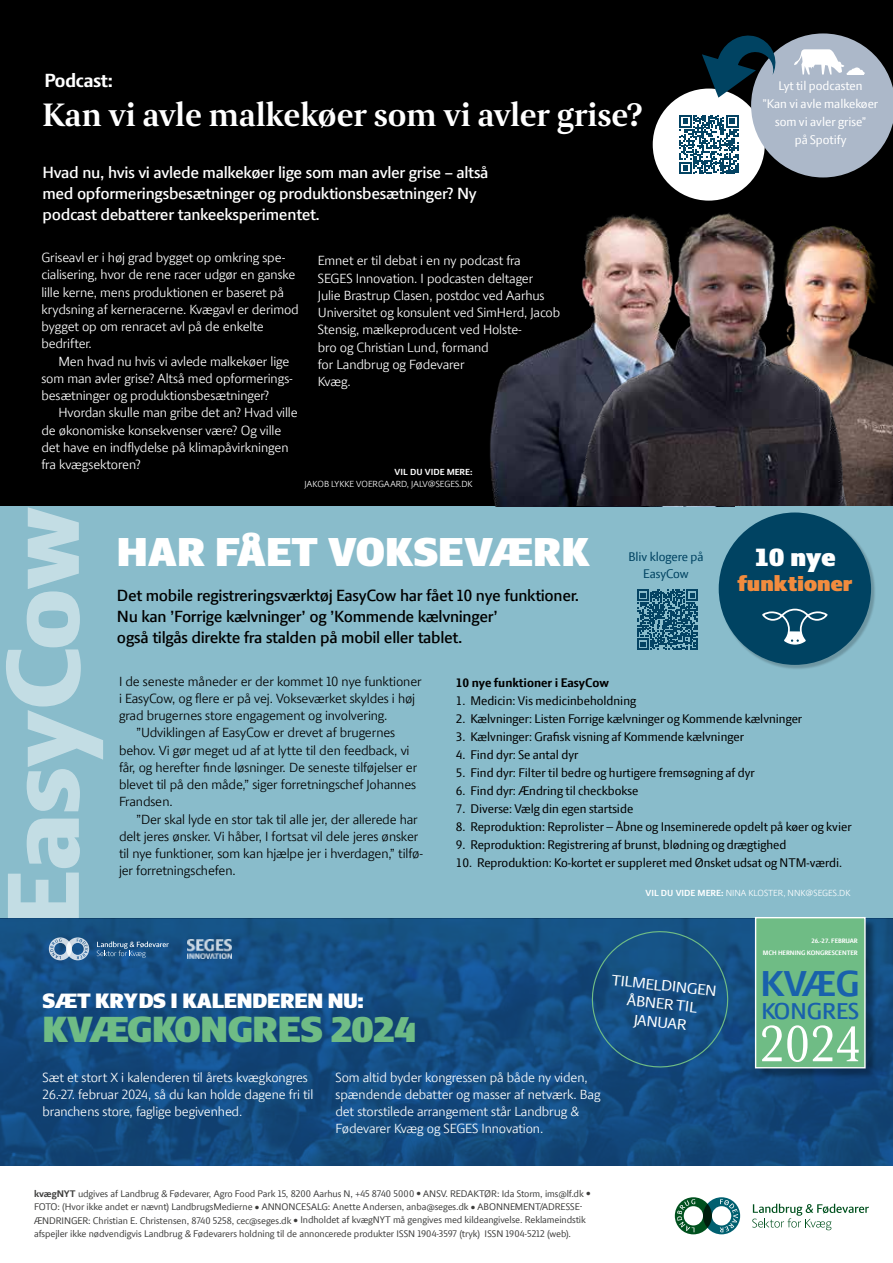
<style>
.page{position:relative;width:893px;height:1263px;background:#fff}
.page>*{position:absolute;margin:0;border:0;box-sizing:border-box;transform-origin:0 0}
.t1{font:55.8px "Press Serif";color:#fff;scale:.91 1}
.t2{font:43.5px "LF Press Sans Poster";color:#fff}
.t3{font:39.3px "LF Press Sans Poster";letter-spacing:-.01em;color:#6fbc85}
.t4{font:700 38.85px "LF Press Sans";color:#1961ac}
.t5{font:700 33px "LF Press Serif Offc";letter-spacing:-.01em;color:#fff}
.t6{font:27.45px "LF Press Sans Poster";color:#fff}
.t7{font:600 24.6px "LF Press Sans";color:#1961ac}
.t8{font:23.25px "LF Press Sans Poster";color:#f28c3e}
.t9{font:22.5px "LF Press Sans Poster";letter-spacing:-.01em;color:#fff}
.t10{font:700 20.55px "LF Press Sans";letter-spacing:-.01em;color:#fff}
.t11{font:700 16.5px/21px "LF Press Sans Offc d";letter-spacing:-.02em;color:#000}
.t12{font:700 16.5px/21px "LF Press Sans Offc d";letter-spacing:-.02em;color:#fff}
.t13{font:16.05px/18.5px "LF Press Sans";color:#fff;text-align:center;scale:1.07 1}
.t14{font:13.5px/17.2px "LF Press Sans Offc";letter-spacing:-.01em;color:#fff}
.t15{font:13.5px "LF Press Sans Offc";letter-spacing:-.01em;color:#000}
.t16{font:13.5px "LF Press Sans";color:#000}
.t17{font:13.5px/18px "LF Press Sans";color:#fff;text-align:center}
.t18{font:700 13.5px "LF Press Sans";color:#000}
.t19{font:13.5px/16.5px "LF Press Sans";color:#004362;text-align:center}
.t20{font:500 9.75px/13.2px "LF Press Sans Offc";letter-spacing:-.01em;color:#3c3c3b}
.t21{font:9px "LF Press Sans Offc";letter-spacing:.005em;color:#fff}
.t22{font:700 9px "LF Press Sans Offc";color:#fff}
.t23{font:700 6.9px/11.6px "LF Press Sans";color:#fff;text-align:right}
.s1{font-weight:700}
</style>
<div class="page">
<div style="left:0;top:505px;width:893px;height:413px;background:#89bccb"></div>
<svg style="left:752px;top:1204px;width:117px;height:26px"></svg>
<svg style="left:675px;top:1197px;width:65px;height:37px"></svg>
<div style="left:0;top:0;width:893px;height:506px;background:#000"></div>
<img style="left:490px;top:342px;width:73px;height:164px">
<img style="left:563px;top:214px;width:330px;height:292px">
<div style="left:655px;top:91px;width:128px;height:128px;background:#000"></div>
<div style="left:653px;top:89px;width:112px;height:112px;background:#fff;border-radius:50%"></div>
<svg style="left:679px;top:33px;width:214px;height:144px"></svg>
<svg style="left:6px;top:507px;width:97px;height:411px"></svg>
<div style="left:720px;top:513px;width:156px;height:156px;background:#000;opacity:.2"></div>
<div style="left:719px;top:512px;width:152px;height:153px;background:#004362;border-radius:50%"></div>
<svg style="left:762px;top:608px;width:66px;height:37px"></svg>
<svg style="left:637px;top:589px;width:61px;height:61px"></svg>
<svg style="left:0;top:918px;width:893px;height:247px;background:#134a7f"></svg>
<svg style="left:49px;top:937px;width:40px;height:23px"></svg>
<svg style="left:97px;top:941px;width:72px;height:17px"></svg>
<img style="left:188px;top:940px;width:43px;height:18px">
<div style="left:756px;top:918px;width:121px;height:162px;background:#000;opacity:.35"></div>
<div style="left:755px;top:917px;width:111px;height:151px;background:#6fbc85;border:1px solid #fff"></div>
<svg style="left:584px;top:923px;width:152px;height:151px;background:#165183"></svg>
<h3 class="t10" style="left:45px;top:69px;width:70px">Podcast:</h3>
<h3 class="t5" style="left:43px;top:94px;width:602px">Kan vi avle malkekøer som vi avler grise?</h3>
<p class="t12" style="left:43px;top:162px;width:448px">Hvad nu, hvis vi avlede malkekøer lige som man avler grise – altså med opformeringsbesætninger og produktionsbesætninger? Ny podcast debatterer tankeeksperimentet.</p>
<p class="t14" style="left:41px;top:249px;width:259px">Griseavl er i høj grad bygget op omkring spe&shy;cialisering, hvor de rene racer udgør en ganske lille kerne, mens produktionen er baseret på krydsning af kerneracerne. Kvægavl er derimod bygget op om renracet avl på de enkelte bedrifter.</p>
<p class="t14" style="left:41px;top:352px;width:253px;text-indent:17px">Men hvad nu hvis vi avlede malkekøer lige som man avler grise? Altså med opformerings&shy;besætninger og produktionsbesætninger?</p>
<p class="t14" style="left:41px;top:404px;width:258px;text-indent:17px">Hvordan skulle man gribe det an? Hvad ville de økonomiske konsekvenser være? Og ville det have en indflydelse på klimapåvirkningen fra kvægsektoren?</p>
<p class="t14" style="left:318px;top:252px;width:244px">Emnet er til debat i en ny podcast fra<br>SEGES Innovation. I podcasten deltager<br>Julie Brastrup Clasen, postdoc ved Aarhus<br>Universitet og konsulent ved SimHerd, Jacob<br>Stensig, mælkeproducent ved Holste-<br>bro og Christian Lund, formand<br>for Landbrug og Fødevarer<br>Kvæg.</p>
<p class="t22" style="left:395px;top:466px;width:80px">VIL DU VIDE MERE:</p>
<p class="t21" style="left:305px;top:478px;width:170px">JAKOB LYKKE VOERGAARD, JALV@SEGES.DK</p>
<h2 class="t2" style="left:117px;top:527px;width:474px">HAR FÅET VOKSEVÆRK</h2>
<p class="t11" style="left:117px;top:585px;width:464px">Det mobile registreringsværktøj EasyCow har fået 10 nye funktioner.<br>Nu kan ’Forrige kælvninger’ og ’Kommende kælvninger’<br>også tilgås direkte fra stalden på mobil eller tablet.</p>
<p class="t19" style="left:628px;top:548px;width:77px">Bliv klogere på<br>EasyCow</p>
<p class="t17" style="left:763px;top:77px;width:117px">Lyt til podcasten<br>”Kan vi avle malkekøer som vi avler grise”<br>på Spotify</p>
<h3 class="t6" style="left:754px;top:541px;width:83px">10 nye</h3>
<h3 class="t8" style="left:737px;top:570px;width:116px">funktioner</h3>
<p class="t15" style="left:119px;top:673px;width:304px">I de seneste måneder er der kommet 10 nye funktioner</p>
<p class="t15" style="left:119px;top:690px;width:298px">i EasyCow, og flere er på vej. Vokseværket skyldes i høj</p>
<p class="t15" style="left:119px;top:707px;width:270px">grad brugernes store engagement og involvering.</p>
<p class="t15" style="left:136px;top:725px;width:261px">”Udviklingen af EasyCow er drevet af brugernes</p>
<p class="t15" style="left:119px;top:742px;width:292px">behov. Vi gør meget ud af at lytte til den feedback, vi</p>
<p class="t15" style="left:119px;top:759px;width:300px">får, og herefter finde løsninger. De seneste tilføjelser er</p>
<p class="t15" style="left:119px;top:776px;width:299px">blevet til på den måde,” siger forretningschef Johannes</p>
<p class="t15" style="left:119px;top:794px;width:55px">Frandsen.</p>
<p class="t15" style="left:136px;top:811px;width:283px">”Der skal lyde en stor tak til alle jer, der allerede har</p>
<p class="t15" style="left:119px;top:828px;width:301px">delt jeres ønsker. Vi håber, I fortsat vil dele jeres ønsker</p>
<p class="t15" style="left:119px;top:845px;width:306px">til nye funktioner, som kan hjælpe jer i hverdagen,” tilfø-</p>
<p class="t15" style="left:119px;top:863px;width:118px">jer forretningschefen.</p>
<p class="t18" style="left:456px;top:674px;width:155px">10 nye funktioner i EasyCow</p>
<p class="t16" style="left:456px;top:692px;width:182px">1. Medicin: Vis medicinbeholdning</p>
<p class="t16" style="left:456px;top:710px;width:348px">2. Kælvninger: Listen Forrige kælvninger og Kommende kælvninger</p>
<p class="t16" style="left:456px;top:728px;width:290px">3. Kælvninger: Grafisk visning af Kommende kælvninger</p>
<p class="t16" style="left:456px;top:746px;width:124px">4. Find dyr: Se antal dyr</p>
<p class="t16" style="left:456px;top:764px;width:300px">5. Find dyr: Filter til bedre og hurtigere fremsøgning af dyr</p>
<p class="t16" style="left:456px;top:782px;width:184px">6. Find dyr: Ændring til checkbokse</p>
<p class="t16" style="left:456px;top:800px;width:179px">7. Diverse: Vælg din egen startside</p>
<p class="t16" style="left:456px;top:818px;width:397px">8. Reproduktion: Reprolister – Åbne og Inseminerede opdelt på køer og kvier</p>
<p class="t16" style="left:456px;top:836px;width:332px">9. Reproduktion: Registrering af brunst, blødning og drægtighed</p>
<p class="t16" style="left:456px;top:854px;width:388px">10. Reproduktion: Ko-kortet er suppleret med Ønsket udsat og NTM-værdi.</p>
<p class="t21" style="left:645px;top:887px;width:206px"><span class="s1">VIL DU VIDE MERE:</span> NINA KLOSTER, NNK@SEGES.DK</p>
<p class="t23" style="left:763px;top:935px;width:97px">26.-27. FEBRUAR<br>MCH HERNING KONGRESCENTER</p>
<h3 class="t9" style="left:42px;top:987px;width:323px">SÆT KRYDS I KALENDEREN NU:</h3>
<h3 class="t3" style="left:42px;top:1007px;width:375px">KVÆGKONGRES 2024</h3>
<p class="t14" style="left:43px;top:1068px;width:272px">Sæt et stort X i kalenderen til årets kvægkongres<br>26.-27. februar 2024, så du kan holde dagene fri til branchens store, faglige begivenhed.</p>
<p class="t14" style="left:335px;top:1068px;width:266px">Som altid byder kongressen på både ny viden, spændende debatter og masser af netværk. Bag det storstilede arrangement står Landbrug &amp; Fødevarer Kvæg og SEGES Innovation.</p>
<p class="t13" style="left:613px;top:970px;width:100px;rotate:6deg">TILMELDINGEN<br>ÅBNER TIL<br>JANUAR</p>
<p class="t20" style="left:34px;top:1187px;width:558px"><span class="s1">kvægNYT</span> udgives af Landbrug &amp; Fødevarer, Agro Food Park 15, 8200 Aarhus N, +45 8740 5000 • ANSV. REDAKTØR: Ida Storm, ims@lf.dk • FOTO: (Hvor ikke andet er nævnt) LandbrugsMedierne • ANNONCESALG: Anette Andersen, anba@seges.dk • ABONNEMENT/ADRESSE-ÆNDRINGER: Christian E. Christensen, 8740 5258, cec@seges.dk • Indholdet af kvægNYT må gengives med kildeangivelse. Reklameindstik afspejler ikke nødvendigvis Landbrug &amp; Fødevarers holdning til de annoncerede produkter ISSN 1904-3597 (tryk) ISSN 1904-5212 (web).</p>
<h3 class="t4" style="left:760px;top:961px;width:101px">KVÆG</h3>
<h3 class="t7" style="left:761px;top:997px;width:99px">KONGRES</h3>
<h1 class="t1" style="left:759px;top:1014px;width:113px">2024</h1>
</div>
